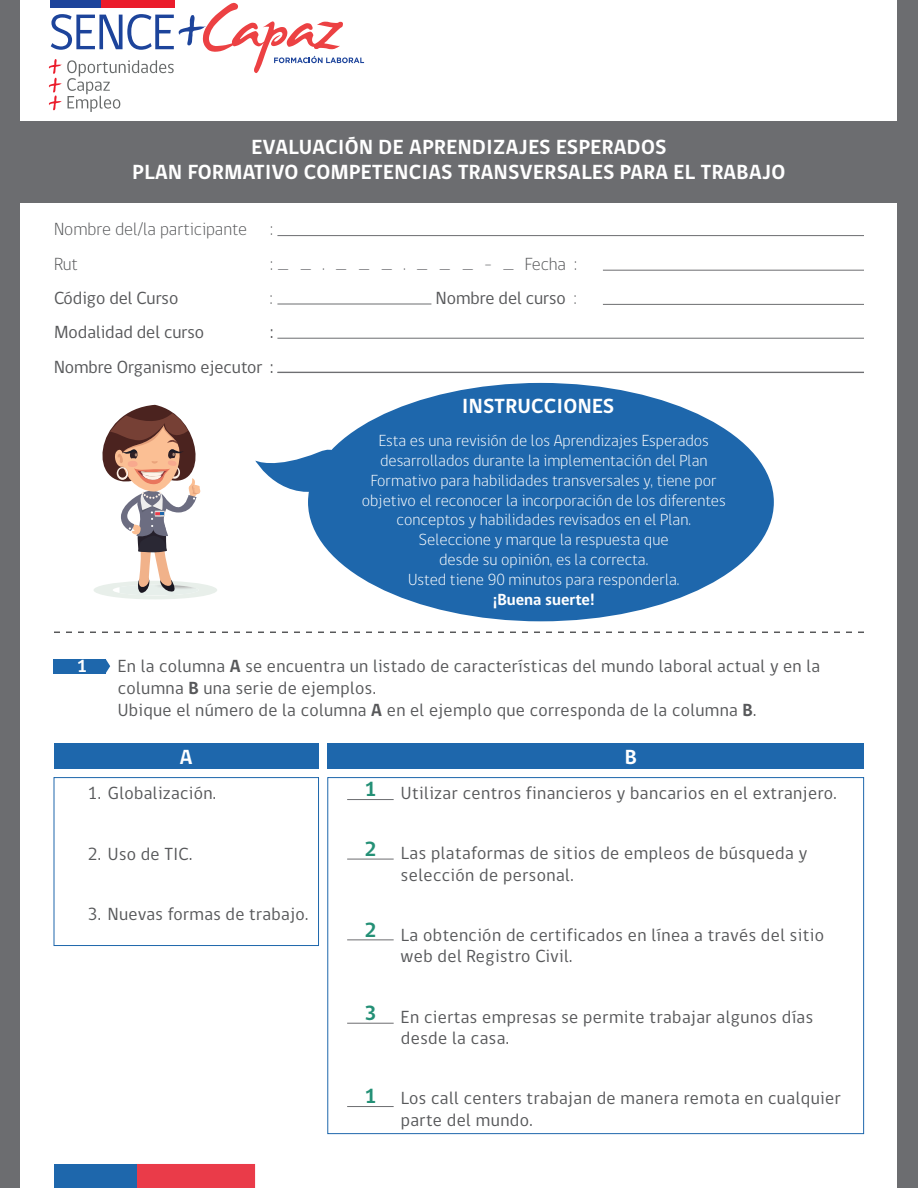
<style>
.page{position:relative;width:918px;height:1188px;background:#fff}
.page>*{position:absolute;margin:0;border:0;box-sizing:border-box;transform-origin:0 0}
.t1{font:700 21px "gob CL";letter-spacing:.02em;color:#fff}
.t2{font:700 21px "gob CL";color:#249076}
.t3{font:18px/21.6px "gob CL";letter-spacing:.02em;color:#57585a}
.t4{font:18px "gob CL";color:#57585a}
.t5{font:300 18px "gob CL";color:#57585a}
.t6{font:300 18px "gob CL";color:#6c6d70}
.t7{font:700 18px "gob CL";color:#fff}
.t8{font:300 16.5px/19.8px "gob CL";color:#fff;text-align:center}
.t9{font:700 16.5px "gob CL";color:#fff}
.s1{color:#57585a}
.s2{font-weight:300}
.s3{font-weight:700}
</style>
<div class="page">
<div style="left:135px;top:1164px;width:120px;height:24px;background:#ea3b49"></div>
<div style="left:54px;top:1164px;width:82px;height:24px;background:#1e67ac"></div>
<div style="left:0;top:0;width:20px;height:1188px;background:#6c6d70"></div>
<div style="left:898px;top:0;width:20px;height:1188px;background:#6c6d70"></div>
<div style="left:0;top:121px;width:918px;height:81px;background:#6c6d70"></div>
<hr style="left:277px;top:235px;width:587px;height:1px;background:#6c6d70">
<hr style="left:603px;top:270px;width:261px;height:1px;background:#6c6d70">
<hr style="left:277px;top:304px;width:154px;height:1px;background:#6c6d70">
<hr style="left:603px;top:304px;width:261px;height:1px;background:#6c6d70">
<hr style="left:277px;top:338px;width:587px;height:1px;background:#6c6d70">
<hr style="left:347px;top:799px;width:47px;height:1px;background:#6c6d70">
<hr style="left:347px;top:859px;width:47px;height:1px;background:#6c6d70">
<hr style="left:347px;top:940px;width:47px;height:1px;background:#6c6d70">
<hr style="left:347px;top:1023px;width:47px;height:1px;background:#6c6d70">
<hr style="left:347px;top:1106px;width:47px;height:1px;background:#6c6d70">
<hr style="left:277px;top:372px;width:587px;height:1px;background:#6c6d70">
<svg style="left:94px;top:405px;width:123px;height:194px"></svg>
<div style="left:308px;top:383px;width:466px;height:238px;background:#1e67ac;border-radius:50%"></div>
<svg style="left:255px;top:439px;width:88px;height:68px"></svg>
<div style="left:54px;top:744px;width:265px;height:25px;background:#1e67ac"></div>
<div style="left:327px;top:744px;width:537px;height:25px;background:#1e67ac"></div>
<div style="left:54px;top:777px;width:265px;height:169px;border:1px solid #1e67ac"></div>
<svg style="left:54px;top:632px;width:810px;height:1px"></svg>
<div style="left:54px;top:659px;width:52px;height:15px;background:#1e67ac"></div>
<svg style="left:106px;top:659px;width:4px;height:14px"></svg>
<div style="left:101px;top:0;width:74px;height:7px;background:#eb1c2b"></div>
<div style="left:50px;top:0;width:51px;height:7px;background:#1d449b"></div>
<svg style="left:49px;top:3px;width:315px;height:109px"></svg>
<p class="t1" style="left:251px;top:132px;width:417px">EVALUACIÓN DE APRENDIZAJES ESPERADOS</p>
<p class="t1" style="left:133px;top:157px;width:654px">PLAN FORMATIVO COMPETENCIAS TRANSVERSALES PARA EL TRABAJO</p>
<p class="t5" style="left:54px;top:217px;width:195px">Nombre del/la participante</p>
<p class="t5" style="left:270px;top:217px;width:4px">:</p>
<p class="t5" style="left:54px;top:251px;width:26px">Rut</p>
<p class="t6" style="left:270px;top:251px;width:308px"><span class="s1">:</span> __.___.___-_<span class="s1">Fecha :</span></p>
<p class="t4" style="left:54px;top:286px;width:126px">Código del Curso</p>
<p class="t5" style="left:270px;top:286px;width:4px">:</p>
<p class="t4" style="left:436px;top:286px;width:142px">Nombre del curso <span class="s2">:</span></p>
<p class="t4" style="left:54px;top:320px;width:152px">Modalidad del curso</p>
<p class="t3" style="left:270px;top:322px;width:5px">:</p>
<p class="t4" style="left:54px;top:354px;width:221px">Nombre Organismo ejecutor :</p>
<p class="t1" style="left:462px;top:391px;width:154px">INSTRUCCIONES</p>
<p class="t8" style="left:362px;top:431px;width:366px">Esta es una revisión de los Aprendizajes Esperados desarrollados durante la implementación del Plan Formativo para habilidades transversales y, tiene por objetivo el reconocer la incorporación de los diferentes conceptos y habilidades revisados en el Plan.</p>
<p class="t8" style="left:419px;top:530px;width:251px">Seleccione y marque la respuesta que</p>
<p class="t8" style="left:439px;top:550px;width:211px">desde su opinión, es la correcta.</p>
<p class="t8" style="left:408px;top:570px;width:273px">Usted tiene 90 minutos para responderla.</p>
<p class="t9" style="left:493px;top:588px;width:104px">¡Buena suerte!</p>
<p class="t7" style="left:77px;top:653px;width:12px">1</p>
<p class="t3" style="left:118px;top:656px;width:704px">En la columna <span class="s3">A</span> se encuentra un listado de características del mundo laboral actual y en la columna <span class="s3">B</span> una serie de ejemplos.</p>
<p class="t3" style="left:118px;top:699px;width:640px">Ubique el número de la columna <span class="s3">A</span> en el ejemplo que corresponda de la columna <span class="s3">B</span>.</p>
<p class="t1" style="left:180px;top:743px;width:14px">A</p>
<p class="t1" style="left:625px;top:743px;width:13px">B</p>
<p class="t3" style="left:88px;top:783px;width:130px">1. Globalización.</p>
<p class="t3" style="left:88px;top:843px;width:106px">2. Uso de TIC.</p>
<p class="t3" style="left:88px;top:903px;width:222px">3. Nuevas formas de trabajo.</p>
<p class="t2" style="left:364px;top:775px;width:14px">1</p>
<p class="t3" style="left:401px;top:782px;width:437px">Utilizar centros financieros y bancarios en el extranjero.</p>
<p class="t2" style="left:364px;top:834px;width:14px">2</p>
<p class="t3" style="left:401px;top:843px;width:408px">Las plataformas de sitios de empleos de búsqueda y selección de personal.</p>
<p class="t2" style="left:364px;top:915px;width:14px">2</p>
<p class="t3" style="left:401px;top:924px;width:425px">La obtención de certificados en línea a través del sitio web del Registro Civil.</p>
<p class="t2" style="left:364px;top:998px;width:14px">3</p>
<p class="t3" style="left:401px;top:1006px;width:414px">En ciertas empresas se permite trabajar algunos días desde la casa.</p>
<p class="t2" style="left:364px;top:1082px;width:14px">1</p>
<p class="t3" style="left:401px;top:1088px;width:441px">Los call centers trabajan de manera remota en cualquier parte del mundo.</p>
</div>
